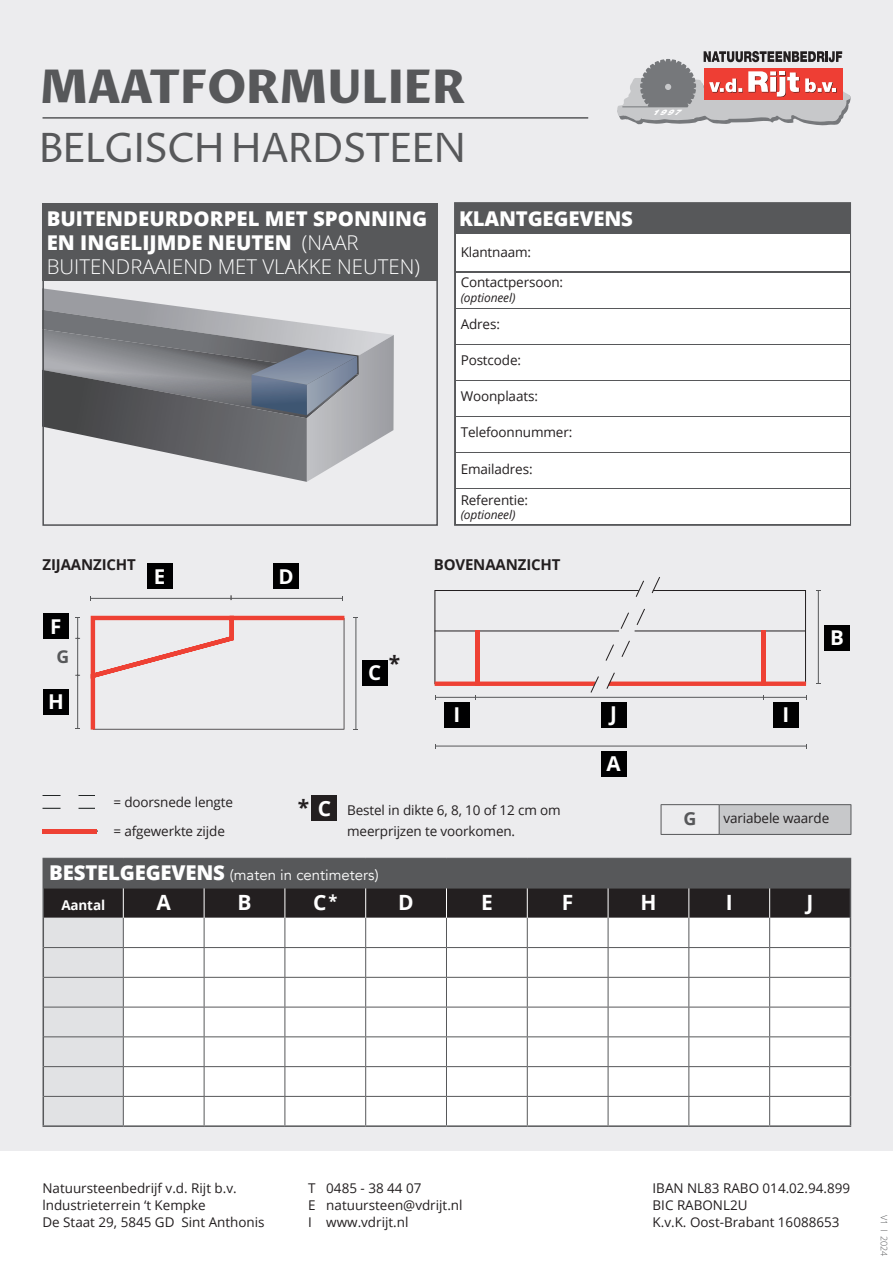
<style>
.page{position:relative;width:893px;height:1263px;background:#fff}
.page>*{position:absolute;margin:0;border:0;box-sizing:border-box;transform-origin:0 0}
.t1{font:800 46.5px "Proza Libre";letter-spacing:-.02em;color:#57585a}
.t2{font:40.5px "Proza Libre";letter-spacing:-.04em;color:#57585a}
.t3{font:700 21px "Open Sans";color:#fff}
.t4{font:700 21px "Open Sans";color:#231f20}
.t5{font:700 20.55px "Open Sans";color:#fff}
.t6{font:800 20.4px/24px "Open Sans";color:#fff}
.t7{font:700 20.4px "Open Sans";color:#fff}
.t8{font:700 18px "Open Sans";color:#57585a}
.t9{font:700 17.7px "Open Sans";color:#57585a}
.t10{font:15px "Avenir";color:#fff}
.t11{font:700 15px "Open Sans";letter-spacing:-.01em;color:#231f20}
.t12{font:13.5px/16.8px "Open Sans";letter-spacing:-.01em;color:#231f20}
.t13{font:700 13.5px "Open Sans";letter-spacing:-.01em;color:#fff}
.t14{font:italic 12px "Open Sans";letter-spacing:-.01em;color:#231f20}
.t15{font:300 9px "Open Sans";color:#57585a}
.t16{font:italic 900 7.65px "Helvetica Neue";color:#fff;scale:1.13 1}
.s1{font-weight:300}
.s2{font-weight:700;font-size:21px}
.s3{font-family:"Open Sans";font-weight:800;font-size:20.4px}
.s4{font-size:16.5px}
</style>
<div class="page">
<div style="left:0;top:0;width:893px;height:1150px;background:#ececee"></div>
<svg style="left:617px;top:51px;width:233px;height:74px"></svg>
<hr style="left:43px;top:117px;width:545px;height:2px;background:#57585a">
<div style="left:454px;top:202px;width:397px;height:324px;background:linear-gradient(to right,#57585a,#57585a);border:2px solid #57585a"></div>
<div style="left:456px;top:234px;width:393px;height:37px;background:#fff"></div>
<div style="left:456px;top:273px;width:393px;height:34px;background:#fff"></div>
<div style="left:456px;top:309px;width:393px;height:34px;background:#fff"></div>
<div style="left:456px;top:345px;width:393px;height:34px;background:#fff"></div>
<div style="left:456px;top:381px;width:393px;height:34px;background:#fff"></div>
<div style="left:456px;top:418px;width:393px;height:34px;background:#fff"></div>
<div style="left:456px;top:454px;width:393px;height:34px;background:#fff"></div>
<div style="left:456px;top:490px;width:393px;height:34px;background:#fff"></div>
<hr style="left:77px;top:617px;width:1px;height:111px;background:#57585a">
<hr style="left:90px;top:598px;width:252px;height:1px;background:#57585a">
<div style="left:147px;top:564px;width:25px;height:25px;background:#000001"></div>
<div style="left:43px;top:614px;width:25px;height:25px;background:#000001"></div>
<div style="left:43px;top:689px;width:25px;height:25px;background:#000001"></div>
<div style="left:274px;top:564px;width:25px;height:25px;background:#000001"></div>
<div style="left:362px;top:660px;width:25px;height:25px;background:#000001"></div>
<svg style="left:90px;top:615px;width:268px;height:115px"></svg>
<hr style="left:435px;top:746px;width:371px;height:1px;background:#57585a">
<hr style="left:818px;top:590px;width:1px;height:94px;background:#57585a">
<div style="left:601px;top:751px;width:25px;height:25px;background:#000001"></div>
<div style="left:601px;top:702px;width:25px;height:25px;background:#000001"></div>
<div style="left:445px;top:702px;width:25px;height:25px;background:#000001"></div>
<div style="left:773px;top:702px;width:25px;height:25px;background:#000001"></div>
<div style="left:824px;top:625px;width:25px;height:25px;background:#000001"></div>
<svg style="left:435px;top:577px;width:372px;height:126px"></svg>
<div style="left:475px;top:631px;width:5px;height:55px;background:#ee4134"></div>
<div style="left:761px;top:631px;width:5px;height:55px;background:#ee4134"></div>
<hr style="left:43px;top:1125px;width:80px;height:2px;background:#57585a">
<hr style="left:123px;top:1125px;width:81px;height:2px;background:#57585a">
<hr style="left:204px;top:1125px;width:81px;height:2px;background:#57585a">
<hr style="left:285px;top:1125px;width:81px;height:2px;background:#57585a">
<hr style="left:366px;top:1125px;width:80px;height:2px;background:#57585a">
<hr style="left:446px;top:1125px;width:81px;height:2px;background:#57585a">
<hr style="left:527px;top:1125px;width:81px;height:2px;background:#57585a">
<hr style="left:608px;top:1125px;width:81px;height:2px;background:#57585a">
<hr style="left:689px;top:1125px;width:81px;height:2px;background:#57585a">
<hr style="left:770px;top:1125px;width:81px;height:2px;background:#57585a">
<svg style="left:43px;top:858px;width:808px;height:268px;background:#cccbcc"></svg>
<svg style="left:45px;top:288px;width:349px;height:194px"></svg>
<div style="left:42px;top:265px;width:396px;height:261px;border:2px solid #57585a"></div>
<div style="left:43px;top:203px;width:395px;height:78px;background:#57585a"></div>
<div style="left:455px;top:203px;width:395px;height:30px;background:#57585a"></div>
<div style="left:719px;top:805px;width:132px;height:29px;background:#c7c8ca"></div>
<hr style="left:661px;top:804px;width:58px;height:1px;background:#57585a">
<svg style="left:661px;top:805px;width:1px;height:29px"></svg>
<hr style="left:719px;top:804px;width:132px;height:1px;background:#57585a">
<svg style="left:719px;top:805px;width:1px;height:29px"></svg>
<svg style="left:851px;top:805px;width:1px;height:29px"></svg>
<hr style="left:661px;top:834px;width:58px;height:1px;background:#57585a">
<hr style="left:719px;top:834px;width:132px;height:1px;background:#57585a">
<hr style="left:43px;top:829px;width:54px;height:4px;background:#ee4134">
<svg style="left:43px;top:795px;width:51px;height:1px"></svg>
<svg style="left:43px;top:808px;width:51px;height:1px"></svg>
<div style="left:312px;top:796px;width:25px;height:25px;background:#231f20"></div>
<h1 class="t1" style="left:39px;top:58px;width:428px">MAATFORMULIER</h1>
<h2 class="t2" style="left:38px;top:123px;width:429px">BELGISCH HARDSTEEN</h2>
<h3 class="t6" style="left:47px;top:205px;width:382px">BUITENDEURDORPEL MET SPONNING<br>EN INGELIJMDE NEUTEN <span class="s1">(NAAR<br>BUITENDRAAIEND MET VLAKKE NEUTEN)</span></h3>
<h3 class="t6" style="left:459px;top:205px;width:175px">KLANTGEGEVENS</h3>
<p class="t12" style="left:461px;top:243px;width:72px">Klantnaam:</p>
<p class="t12" style="left:461px;top:273px;width:104px">Contactpersoon:</p>
<p class="t14" style="left:461px;top:289px;width:56px">(optioneel)</p>
<p class="t12" style="left:461px;top:315px;width:41px">Adres:</p>
<p class="t12" style="left:461px;top:351px;width:62px">Postcode:</p>
<p class="t12" style="left:461px;top:388px;width:79px">Woonplaats:</p>
<p class="t12" style="left:461px;top:424px;width:113px">Telefoonnummer:</p>
<p class="t12" style="left:461px;top:460px;width:73px">Emailadres:</p>
<p class="t12" style="left:461px;top:491px;width:69px">Referentie:</p>
<p class="t14" style="left:461px;top:506px;width:56px">(optioneel)</p>
<p class="t11" style="left:43px;top:554px;width:95px">ZIJAANZICHT</p>
<h3 class="t5" style="left:50px;top:611px;width:13px">F</h3>
<h3 class="t9" style="left:57px;top:644px;width:14px">G</h3>
<h3 class="t5" style="left:154px;top:561px;width:13px">E</h3>
<h3 class="t5" style="left:279px;top:561px;width:17px">D</h3>
<h3 class="t5" style="left:368px;top:658px;width:15px">C</h3>
<h3 class="t4" style="left:389px;top:649px;width:13px">*</h3>
<p class="t11" style="left:434px;top:554px;width:128px">BOVENAANZICHT</p>
<p class="t16" style="left:652px;top:107px;width:32px">1997</p>
<h3 class="t5" style="left:48px;top:687px;width:17px">H</h3>
<h3 class="t5" style="left:454px;top:700px;width:8px">I</h3>
<h3 class="t5" style="left:610px;top:699px;width:8px">J</h3>
<h3 class="t5" style="left:782px;top:700px;width:8px">I</h3>
<h3 class="t5" style="left:607px;top:749px;width:16px">A</h3>
<h3 class="t5" style="left:830px;top:623px;width:15px">B</h3>
<p class="t12" style="left:113px;top:787px;width:121px;line-height:28.5px">= doorsnede lengte = afgewerkte zijde</p>
<p class="t12" style="left:298px;top:799px;width:265px;line-height:21px;text-align:center"><span class="s2">*</span> Bestel in dikte 6, 8, 10 of 12 cm om meerprijzen te voorkomen.</p>
<h3 class="t3" style="left:318px;top:794px;width:15px">C</h3>
<h3 class="t8" style="left:684px;top:805px;width:15px">G</h3>
<p class="t12" style="left:723px;top:810px;width:107px">variabele waarde</p>
<p class="t10" style="left:49px;top:866px;width:331px"><span class="s3">BESTELGEGEVENS</span> (maten in centimeters)</p>
<p class="t13" style="left:61px;top:896px;width:45px">Aantal</p>
<h3 class="t3" style="left:156px;top:888px;width:16px">A</h3>
<h3 class="t3" style="left:237px;top:888px;width:16px">B</h3>
<h3 class="t3" style="left:313px;top:888px;width:26px">C <span class="s4">*</span></h3>
<h3 class="t3" style="left:398px;top:888px;width:17px">D</h3>
<h3 class="t3" style="left:481px;top:888px;width:13px">E</h3>
<h3 class="t3" style="left:562px;top:888px;width:13px">F</h3>
<h3 class="t3" style="left:640px;top:888px;width:18px">H</h3>
<h3 class="t3" style="left:726px;top:888px;width:8px">I</h3>
<h3 class="t3" style="left:807px;top:888px;width:8px">J</h3>
<h3 class="t7" style="left:196px;top:858px;width:16px">A</h3>
<p class="t12" style="left:42px;top:1180px;width:224px">Natuursteenbedrijf v.d. Rijt b.v. lndustrieterrein ‘t Kempke<br>De Staat 29, 5845 GD Sint Anthonis</p>
<p class="t12" style="left:308px;top:1180px;width:156px">T 0485 - 38 44 07<br>E natuursteen@vdrijt.nl<br>I www.vdrijt.nl</p>
<p class="t12" style="left:652px;top:1180px;width:199px">IBAN NL83 RABO 014.02.94.899<br>BIC RABONL2U<br>K.v.K. Oost-Brabant 16088653</p>
<p class="t15" style="left:890px;top:1215px;width:43px;rotate:90deg">V1 <sup>|</sup> 2024</p>
</div>
